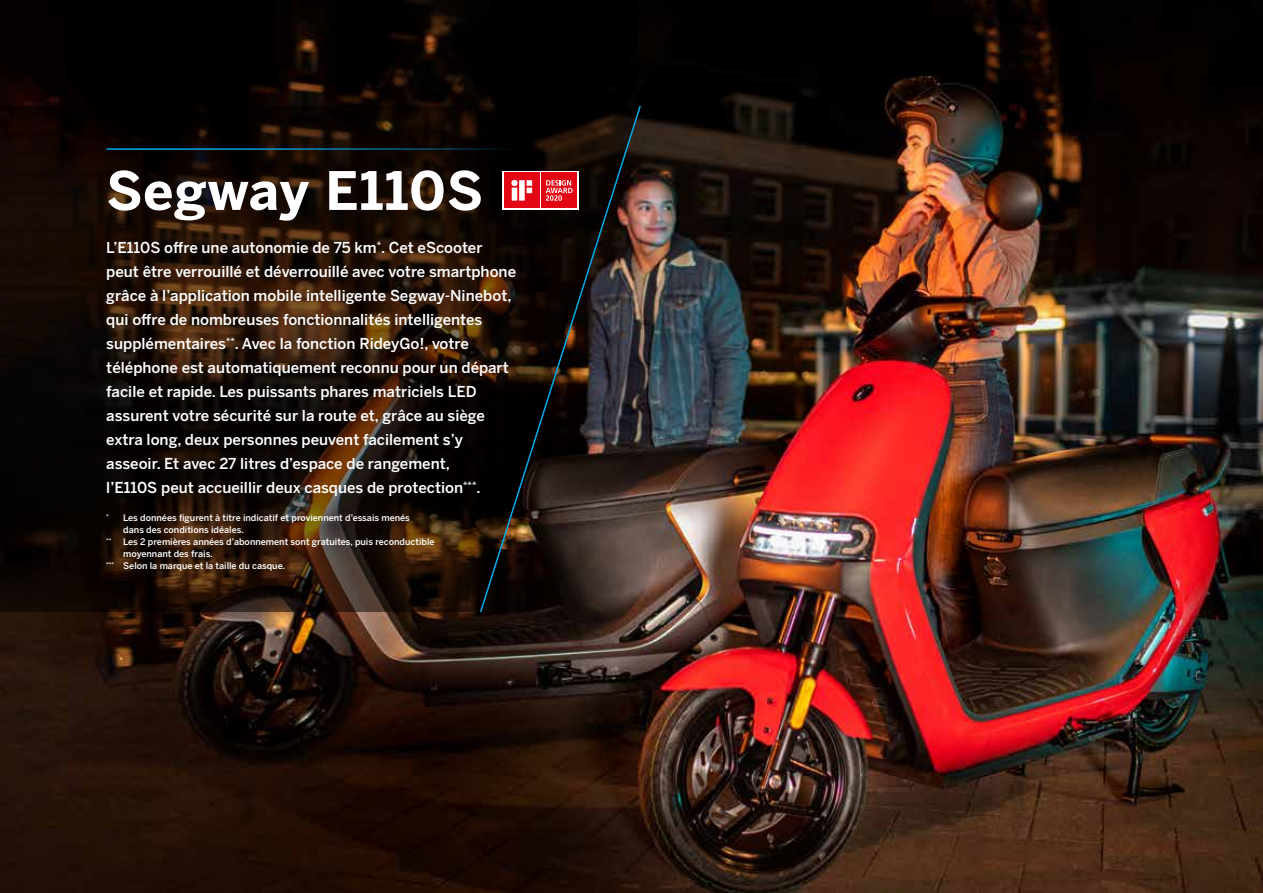
<style>
.page{position:relative;width:1263px;height:893px;background:#fff}
.page>*{position:absolute;margin:0;border:0;box-sizing:border-box;transform-origin:0 0}
.t1{font:700 52.5px "Benton Sans";letter-spacing:.02em;color:#fff}
.t2{font:500 15px/24px "Benton Sans";color:#fff}
.t3{font:500 9px/12px "Benton Sans";color:#fff}
.t4{font:500 5.25px "Benton Sans";color:#fff}
</style>
<div class="page">
<img style="left:0;top:0;width:1263px;height:893px">
<svg style="left:0;top:106px;width:469px;height:505px;background:#1c0e06"></svg>
<img style="left:469px;top:106px;width:254px;height:505px">
<hr style="left:106px;top:148px;width:408px;height:2px;background:#00ace9">
<div style="left:502px;top:171px;width:77px;height:39px;background:linear-gradient(to bottom,#fff,#fff)"></div>
<div style="left:541px;top:173px;width:36px;height:35px;background:#e30613"></div>
<div style="left:504px;top:173px;width:36px;height:35px;background:#e30613"></div>
<svg style="left:511px;top:180px;width:21px;height:21px"></svg>
<svg style="left:546px;top:180px;width:27px;height:21px"></svg>
<h1 class="t1" style="left:106px;top:159px;width:378px">Segway E110S</h1>
<p class="t2" style="left:106px;top:235px;width:411px">L’E110S offre une autonomie de 75 km<sup>*</sup>. Cet eScooter peut être verrouillé et déverrouillé avec votre smartphone grâce à l’application mobile intelligente Segway-Ninebot, qui offre de nombreuses fonctionnalités intelligentes supplémentaires<sup>**</sup>. Avec la fonction RideyGo!, votre téléphone est automatiquement reconnu pour un départ facile et rapide. Les puissants phares matriciels LED assurent votre sécurité sur la route et, grâce au siège extra long, deux personnes peuvent facilement s’y asseoir. Et avec 27 litres d’espace de rangement,<br>l’E110S peut accueillir deux casques de protection<sup>***</sup>.</p>
<p class="t3" style="left:123px;top:511px;width:288px;text-indent:-17px"><sup>*</sup> Les données figurent à titre indicatif et proviennent d’essais menés dans des conditions idéales.</p>
<p class="t4" style="left:106px;top:537px;width:7px">**</p>
<p class="t3" style="left:123px;top:535px;width:313px">Les 2 premières années d’abonnement sont gratuites, puis reconductible</p>
<p class="t3" style="left:123px;top:547px;width:91px">moyennant des frais.</p>
<p class="t3" style="left:106px;top:559px;width:180px"><sup>***</sup> Selon la marque et la taille du casque.</p>
</div>
